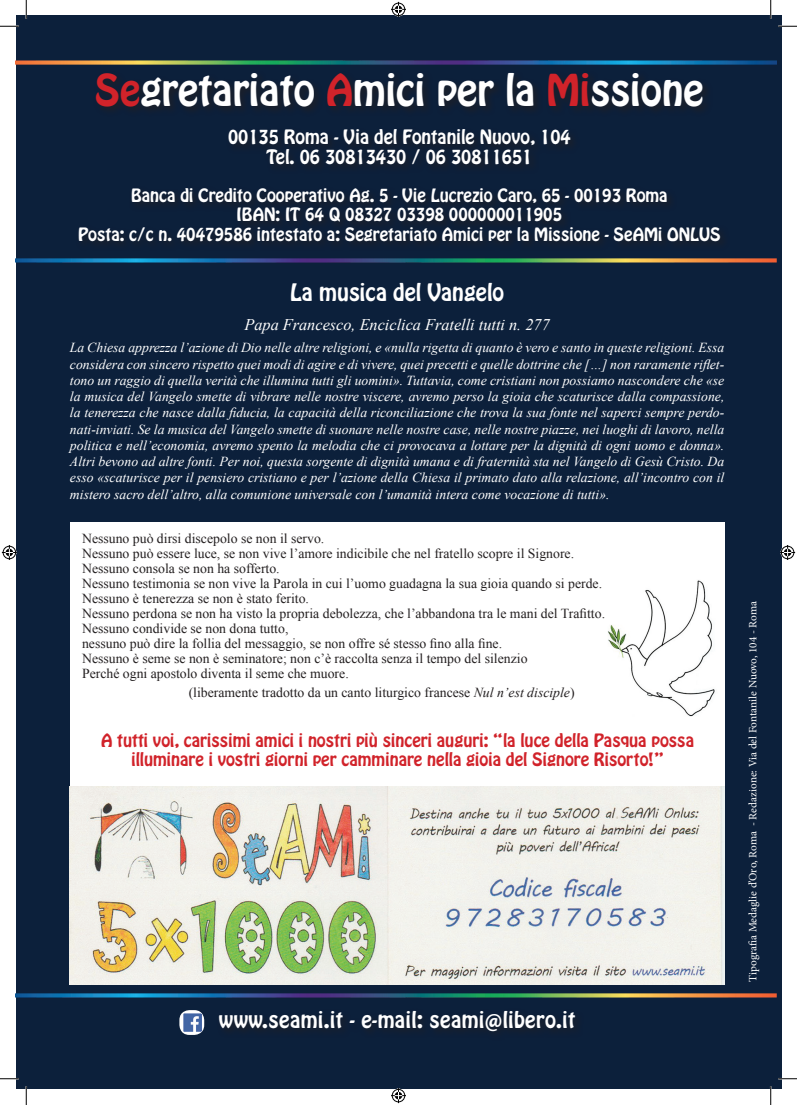
<style>
.page{position:relative;width:797px;height:1105px;background:#fff}
.page>*{position:absolute;margin:0;border:0;box-sizing:border-box;transform-origin:0 0}
.t1{font:38.75px "Hobo Std";color:#fff}
.t2{font:21.25px "Hobo Std";color:#fff}
.t3{font:20px "Hobo Std";letter-spacing:.02em;color:#fff}
.t4{font:17.5px/20px "Hobo Std";color:#fff;text-align:center}
.t5{font:16.25px/19.5px "Hobo Std";color:#fff;text-align:center}
.t6{font:16.25px/19.5px "Hobo Std";color:#d1232a;text-align:center}
.t7{font:italic 16.25px "Times New Roman";color:#fff}
.t8{font:italic 13.75px/16.2px "Times New Roman";color:#fff;text-align:justify}
.t9{font:13.75px/15px "Times New Roman";color:#231f20}
.t10{font:11.25px "Minion Pro";color:#fff}
.s1{color:#d1232a}
.s2{font-style:italic}
</style>
<div class="page">
<div style="left:16px;top:16px;width:765px;height:1073px;background:#0c203b"></div>
<img style="left:16px;top:60px;width:760px;height:4px">
<img style="left:16px;top:258px;width:760px;height:4px">
<img style="left:16px;top:993px;width:760px;height:4px">
<div style="left:216px;top:1008px;width:369px;height:33px;background:#0e1f37"></div>
<svg style="left:179px;top:1010px;width:25px;height:25px"></svg>
<img style="left:183px;top:1014px;width:18px;height:17px">
<div style="left:70px;top:522px;width:654px;height:275px;background:#fff"></div>
<img style="left:608px;top:580px;width:107px;height:137px">
<img style="left:70px;top:787px;width:654px;height:197px">
<svg style="left:0;top:25px;width:19px;height:2px"></svg>
<svg style="left:778px;top:25px;width:19px;height:2px"></svg>
<svg style="left:0;top:1078px;width:19px;height:1px"></svg>
<svg style="left:778px;top:1078px;width:19px;height:1px"></svg>
<svg style="left:25px;top:0;width:2px;height:19px"></svg>
<svg style="left:25px;top:1086px;width:2px;height:19px"></svg>
<svg style="left:770px;top:0;width:1px;height:19px"></svg>
<svg style="left:770px;top:1086px;width:1px;height:19px"></svg>
<svg style="left:391px;top:2px;width:15px;height:15px"></svg>
<svg style="left:391px;top:1088px;width:15px;height:15px"></svg>
<svg style="left:2px;top:545px;width:15px;height:15px"></svg>
<svg style="left:780px;top:545px;width:15px;height:15px"></svg>
<h1 class="t1" style="left:95px;top:64px;width:610px"><span class="s1">Se</span>gretariato <span class="s1">A</span>mici per la <span class="s1">Mi</span>ssione</h1>
<p class="t4" style="left:228px;top:127px;width:344px">00135 Roma - Via del Fontanile Nuovo, 104<br>Tel. 06 30813430 / 06 30811651</p>
<p class="t5" style="left:78px;top:186px;width:644px">Banca di Credito Cooperativo Ag. 5 - Vie Lucrezio Caro, 65 - 00193 Roma<br>IBAN: IT 64 Q 08327 03398 000000011905<br>Posta: c/c n. 40479586 intestato a: Segretariato Amici per la Missione - SeAMi ONLUS</p>
<h2 class="t2" style="left:290px;top:278px;width:215px">La musica del Vangelo</h2>
<p class="t7" style="left:244px;top:313px;width:307px">Papa Francesco, Enciclica Fratelli tutti n. 277</p>
<p class="t8" style="left:70px;top:339px;width:656px">La Chiesa apprezza l’azione di Dio nelle altre religioni, e «nulla rigetta di quanto è vero e santo in queste religioni. Essa considera con sincero rispetto quei modi di agire e di vivere, quei precetti e quelle dottrine che […] non raramente riflet&shy;tono un raggio di quella verità che illumina tutti gli uomini». Tuttavia, come cristiani non possiamo nascondere che «se la musica del Vangelo smette di vibrare nelle nostre viscere, avremo perso la gioia che scaturisce dalla compassione, la tenerezza che nasce dalla fiducia, la capacità della riconciliazione che trova la sua fonte nel saperci sempre perdo&shy;nati-inviati. Se la musica del Vangelo smette di suonare nelle nostre case, nelle nostre piazze, nei luoghi di lavoro, nella politica e nell’economia, avremo spento la melodia che ci provocava a lottare per la dignità di ogni uomo e donna».<br>Altri bevono ad altre fonti. Per noi, questa sorgente di dignità umana e di fraternità sta nel Vangelo di Gesù Cristo. Da esso «scaturisce per il pensiero cristiano e per l’azione della Chiesa il primato dato alla relazione, all’incontro con il mistero sacro dell’altro, alla comunione universale con l’umanità intera come vocazione di tutti».</p>
<p class="t9" style="left:82px;top:531px;width:524px">Nessuno può dirsi discepolo se non il servo.<br>Nessuno può essere luce, se non vive l’amore indicibile che nel fratello scopre il Signore.<br>Nessuno consola se non ha sofferto.<br>Nessuno testimonia se non vive la Parola in cui l’uomo guadagna la sua gioia quando si perde.<br>Nessuno è tenerezza se non è stato ferito.<br>Nessuno perdona se non ha visto la propria debolezza, che l’abbandona tra le mani del Trafitto.<br>Nessuno condivide se non dona tutto,<br>nessuno può dire la follia del messaggio, se non offre sé stesso fino alla fine.<br>Nessuno è seme se non è seminatore; non c’è raccolta senza il tempo del silenzio<br>Perché ogni apostolo diventa il seme che muore.</p>
<p class="t9" style="left:189px;top:685px;width:387px">(liberamente tradotto da un canto liturgico francese <span class="s2">Nul n’est disciple</span>)</p>
<p class="t6" style="left:101px;top:731px;width:594px">A tutti voi, carissimi amici i nostri più sinceri auguri: “la luce della Pasqua possa illuminare i vostri giorni per camminare nella gioia del Signore Risorto!”</p>
<h3 class="t3" style="left:219px;top:1006px;width:358px">www.seami.it - e-mail: seami@libero.it</h3>
<p class="t10" style="left:745px;top:982px;width:382px;rotate:-90deg">Tipografia Medaglie d’Oro, Roma - Redazione: Via del Fontanile Nuovo, 104 - Roma</p>
</div>
